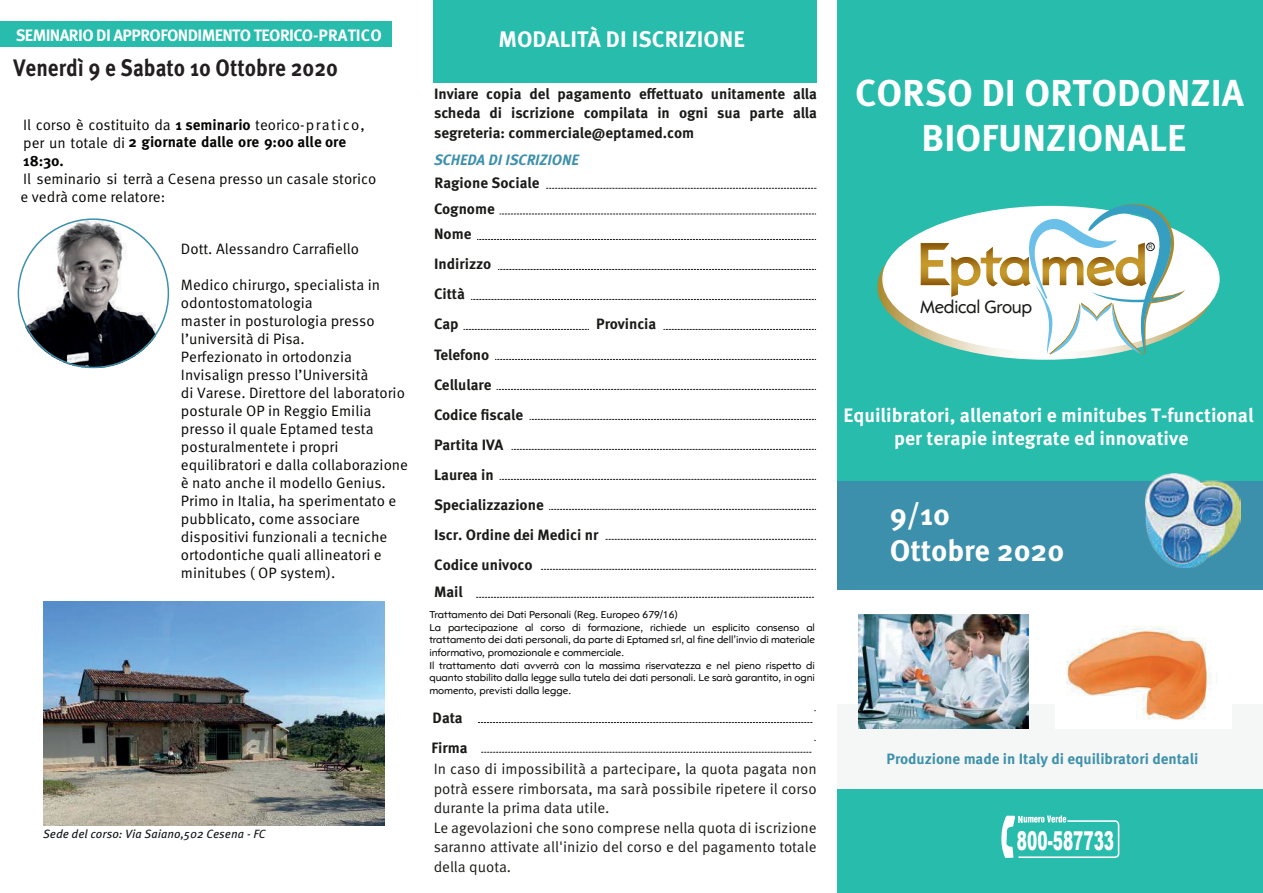
<style>
.page{position:relative;width:1263px;height:893px;background:#fff}
.page>*{position:absolute;margin:0;border:0;box-sizing:border-box;transform-origin:0 0}
.t1{font:54.3px "Opel Sans";color:#c7992b}
.t2{font:700 37.5px/45px "Meta Pro";color:#fff;text-align:center}
.t3{font:700 30px/36px "Meta Pro";color:#fff}
.t4{font:900 25.95px "Arial";color:#fff;scale:.59 1}
.t5{font:700 23.85px "Meta Pro";color:#231f20;scale:.88 1}
.t6{font:700 22.5px "Meta Pro";color:#fff}
.t7{font:700 19.5px/23.4px "Meta Pro";color:#fff}
.t8{font:18.75px "Opel Sans";letter-spacing:-.02em;color:#1a1a18;scale:.95 1}
.t9{font:700 16.5px "Meta Pro";letter-spacing:-.035em;color:#fff}
.t10{font:15px/18px "Meta Pro";color:#040503}
.t11{font:700 15px/30px "Meta Pro";color:#1a1a18}
.t12{font:15px/19.5px "Meta Pro";color:#1a1a18}
.t13{font:700 15px "Meta Pro";color:#3d90ab}
.t14{font:italic 700 15px "Meta Pro";color:#3d90ab}
.t15{font:700 15px "Meta Pro";color:#040503}
.t16{font:italic 12px "Meta Pro";color:#111416}
.t17{font:10.5px/12.6px "Opel Sans";letter-spacing:-.005em;color:#040503}
.t18{font:6.45px "Arial";color:#1a1a18;scale:.87 1}
.s1{font-weight:700}
.s2{font-size:60.3px}
</style>
<div class="page">
<div style="left:434px;top:0;width:383px;height:82px;background:#27bcac"></div>
<div style="left:838px;top:0;width:425px;height:893px;background:#27bcac"></div>
<div style="left:0;top:21px;width:391px;height:26px;background:#27bcac"></div>
<svg style="left:500px;top:214px;width:316px;height:1px"></svg>
<svg style="left:477px;top:239px;width:339px;height:1px"></svg>
<svg style="left:498px;top:269px;width:318px;height:1px"></svg>
<svg style="left:471px;top:299px;width:345px;height:1px"></svg>
<svg style="left:464px;top:329px;width:125px;height:1px"></svg>
<svg style="left:664px;top:329px;width:152px;height:1px"></svg>
<svg style="left:495px;top:359px;width:321px;height:1px"></svg>
<svg style="left:541px;top:569px;width:275px;height:1px"></svg>
<svg style="left:476px;top:597px;width:338px;height:1px"></svg>
<svg style="left:606px;top:539px;width:210px;height:1px"></svg>
<svg style="left:549px;top:509px;width:267px;height:1px"></svg>
<svg style="left:500px;top:479px;width:316px;height:1px"></svg>
<svg style="left:512px;top:449px;width:304px;height:1px"></svg>
<svg style="left:530px;top:419px;width:286px;height:1px"></svg>
<svg style="left:497px;top:389px;width:319px;height:1px"></svg>
<svg style="left:478px;top:722px;width:335px;height:1px"></svg>
<svg style="left:482px;top:752px;width:330px;height:1px"></svg>
<svg style="left:877px;top:233px;width:338px;height:127px"></svg>
<div style="left:882px;top:206px;width:338px;height:146px;background:#fff;border-radius:50%"></div>
<svg style="left:920px;top:203px;width:265px;height:151px"></svg>
<div style="left:838px;top:486px;width:425px;height:269px;background:#fff"></div>
<div style="left:838px;top:481px;width:425px;height:109px;background:#3d90ab"></div>
<img style="left:1145px;top:473px;width:96px;height:94px">
<div style="left:838px;top:704px;width:425px;height:84px;background:#f5f7f7"></div>
<svg style="left:1001px;top:815px;width:118px;height:43px"></svg>
<img style="left:18px;top:221px;width:151px;height:146px">
<img style="left:859px;top:615px;width:170px;height:113px">
<img style="left:1066px;top:626px;width:146px;height:94px">
<img style="left:43px;top:602px;width:341px;height:224px">
<svg style="left:546px;top:188px;width:270px;height:1px"></svg>
<p class="t9" style="left:16px;top:24px;width:367px">SEMINARIO DI APPROFONDIMENTO TEORICO-PRATICO</p>
<h3 class="t5" style="left:14px;top:52px;width:370px">Venerdì 9 e Sabato 10 Ottobre 2020</h3>
<p class="t10" style="left:23px;top:117px;width:343px;line-height:17px">Il corso è costituito da <span class="s1">1 seminario</span> teorico-pratico, per un totale di <span class="s1">2 giornate dalle ore 9:00 alle ore</span></p>
<p class="t15" style="left:23px;top:151px;width:42px">18:30.</p>
<p class="t10" style="left:23px;top:170px;width:355px">Il seminario si terrà a Cesena presso un casale storico</p>
<p class="t10" style="left:21px;top:188px;width:146px">e vedrà come relatore:</p>
<p class="t10" style="left:181px;top:240px;width:180px">Dott. Alessandro Carrafiello</p>
<p class="t10" style="left:181px;top:276px;width:229px">Medico chirurgo, specialista in odontostomatologia<br>master in posturologia presso l’università di Pisa.<br>Perfezionato in ortodonzia<br>Invisalign presso l’Università<br>di Varese. Direttore del laboratorio posturale OP in Reggio Emilia presso il quale Eptamed testa posturalmentete i propri equilibratori e dalla collaborazione è nato anche il modello Genius.<br>Primo in Italia, ha sperimentato e pubblicato, come associare dispositivi funzionali a tecniche ortodontiche quali allineatori e minitubes ( OP system).</p>
<p class="t16" style="left:43px;top:826px;width:224px">Sede del corso: Via Saiano,502 Cesena - FC</p>
<h3 class="t6" style="left:498px;top:25px;width:248px">MODALITÀ DI ISCRIZIONE</h3>
<p class="t11" style="left:434px;top:84px;width:385px;line-height:19.5px;text-align:justify">Inviare copia del pagamento effettuato unitamente alla scheda di iscrizione compilata in ogni sua parte alla segreteria: commerciale@eptamed.com</p>
<p class="t14" style="left:434px;top:151px;width:146px">SCHEDA DI ISCRIZIONE</p>
<p class="t11" style="left:434px;top:169px;width:107px">Ragione Sociale</p>
<p class="t11" style="left:434px;top:196px;width:62px;line-height:25.5px">Cognome<br>Nome</p>
<p class="t11" style="left:434px;top:250px;width:59px">Indirizzo<br>Città<br>Cap</p>
<p class="t11" style="left:596px;top:310px;width:62px">Provincia</p>
<p class="t11" style="left:434px;top:340px;width:166px">Telefono<br>Cellulare<br>Codice fiscale<br>Partita IVA<br>Laurea in<br>Specializzazione<br>Iscr. Ordine dei Medici nr<br>Codice univoco</p>
<p class="t11" style="left:434px;top:578px;width:30px">Mail</p>
<p class="t17" style="left:429px;top:608px;width:387px">Trattamento dei Dati Personali (Reg. Europeo 679/16)<br>La partecipazione al corso di formazione, richiede un esplicito consenso al trattamento dei dati personali, da parte di Eptamed srl, al fine dell’invio di materiale informativo, promozionale e commerciale.<br>Il trattamento dati avverrà con la massima riservatezza e nel pieno rispetto di quanto stabilito dalla legge sulla tutela dei dati personali. Le sarà garantito, in ogni momento, previsti dalla legge.</p>
<p class="t11" style="left:431px;top:703px;width:38px">Data<br>Firma</p>
<p class="t12" style="left:434px;top:760px;width:385px">In caso di impossibilità a partecipare, la quota pagata non potrà essere rimborsata, ma sarà possibile ripetere il corso durante la prima data utile.<br>Le agevolazioni che sono comprese nella quota di iscrizione saranno attivate all'inizio del corso e del pagamento totale della quota.</p>
<h2 class="t2" style="left:855px;top:72px;width:390px">CORSO DI ORTODONZIA<br>BIOFUNZIONALE</h2>
<h1 class="t1" style="left:917px;top:233px;width:232px"><span class="s2">E</span>pta med</h1>
<p class="t8" style="left:920px;top:295px;width:119px">Medical Group</p>
<p class="t18" style="left:1148px;top:243px;width:6px">R</p>
<h3 class="t7" style="left:894px;top:404px;width:361px;text-indent:-51px">Equilibratori, allenatori e minitubes T-functional per terapie integrate ed innovative</h3>
<h3 class="t3" style="left:890px;top:498px;width:176px">9/10<br>Ottobre 2020</h3>
<p class="t13" style="left:886px;top:750px;width:313px">Produzione made in Italy di equilibratori dentali</p>
<h3 class="t4" style="left:1017px;top:822px;width:166px">800-587733</h3>
</div>
